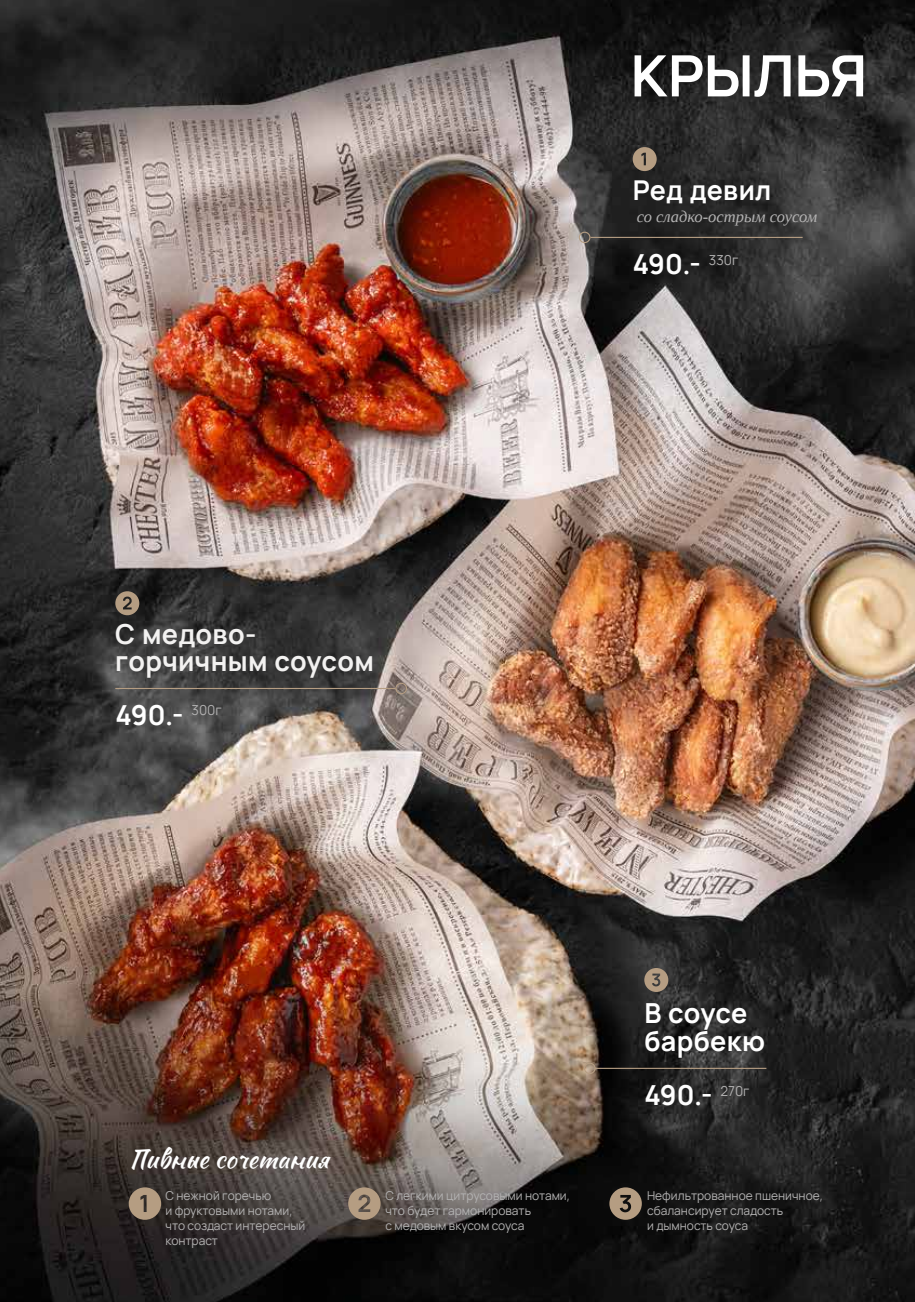
<style>
.page{position:relative;width:915px;height:1302px;background:#fff}
.page>*{position:absolute;margin:0;border:0;box-sizing:border-box;transform-origin:0 0}
.t1{font:700 57px "Hauora";color:#fff}
.t2{font:700 27px/28.5px "Hauora";letter-spacing:.01em;color:#fff}
.t3{font:700 27px/27px "Hauora";letter-spacing:.01em;color:#f3f2f1}
.t4{font:700 26.7px "Hauora";letter-spacing:.01em;color:#fff}
.t5{font:25.5px "Sweet Mavka Script";color:#fff}
.t6{font:italic 16.5px "Liberation Serif";color:#b3b2b2}
.t7{font:13.5px "Hauora";color:#b3b2b2}
.t8{font:12px/15px "Hauora";color:#b3b2b2}
</style>
<div class="page">
<img style="left:0;top:0;width:914px;height:1301px">
<hr style="left:590px;top:237px;width:212px;height:1px;background:#b59d82">
<hr style="left:115px;top:687px;width:280px;height:2px;background:#b59d82">
<hr style="left:594px;top:1067px;width:172px;height:1px;background:#b59d82">
<div style="left:578px;top:232px;width:12px;height:11px;border:1px solid #b59d82;border-radius:50%"></div>
<div style="left:395px;top:682px;width:12px;height:12px;border:1px solid #b59d82;border-radius:50%"></div>
<div style="left:583px;top:1062px;width:12px;height:11px;border:1px solid #b59d82;border-radius:50%"></div>
<svg style="left:129px;top:1187px;width:32px;height:32px"></svg>
<svg style="left:632px;top:147px;width:24px;height:24px"></svg>
<svg style="left:348px;top:1187px;width:32px;height:32px"></svg>
<svg style="left:115px;top:591px;width:24px;height:24px"></svg>
<svg style="left:609px;top:1187px;width:32px;height:32px"></svg>
<svg style="left:644px;top:967px;width:24px;height:24px"></svg>
<h1 class="t1" style="left:630px;top:28px;width:238px">КРЫЛЬЯ</h1>
<h3 class="t4" style="left:632px;top:168px;width:140px">Ред девил</h3>
<h3 class="t6" style="left:636px;top:205px;width:182px">со сладко-острым соусом</h3>
<h2 class="t3" style="left:115px;top:618px;width:260px">С медово&shy;горчичным соусом</h2>
<h2 class="t2" style="left:115px;top:697px;width:69px">490.-</h2>
<p class="t7" style="left:191px;top:699px;width:32px">300г</p>
<h3 class="t5" style="left:129px;top:1139px;width:202px">Пивные сочетания</h3>
<h2 class="t2" style="left:632px;top:247px;width:69px">490.-</h2>
<p class="t7" style="left:708px;top:249px;width:31px">330г</p>
<h2 class="t2" style="left:644px;top:995px;width:122px">В соусе барбекю</h2>
<h2 class="t2" style="left:644px;top:1077px;width:69px">490.-</h2>
<p class="t7" style="left:720px;top:1080px;width:30px">270г</p>
<p class="t8" style="left:165px;top:1186px;width:141px">С нежной горечью<br>и фруктовыми нотами, что создаст интересный контраст</p>
<p class="t8" style="left:385px;top:1186px;width:186px">С легкими цитрусовыми нотами, что будет гармонировать<br>с медовым вкусом соуса</p>
<p class="t8" style="left:647px;top:1186px;width:177px">Нефильтрованное пшеничное, сбалансирует сладость<br>и дымность соуса</p>
</div>
